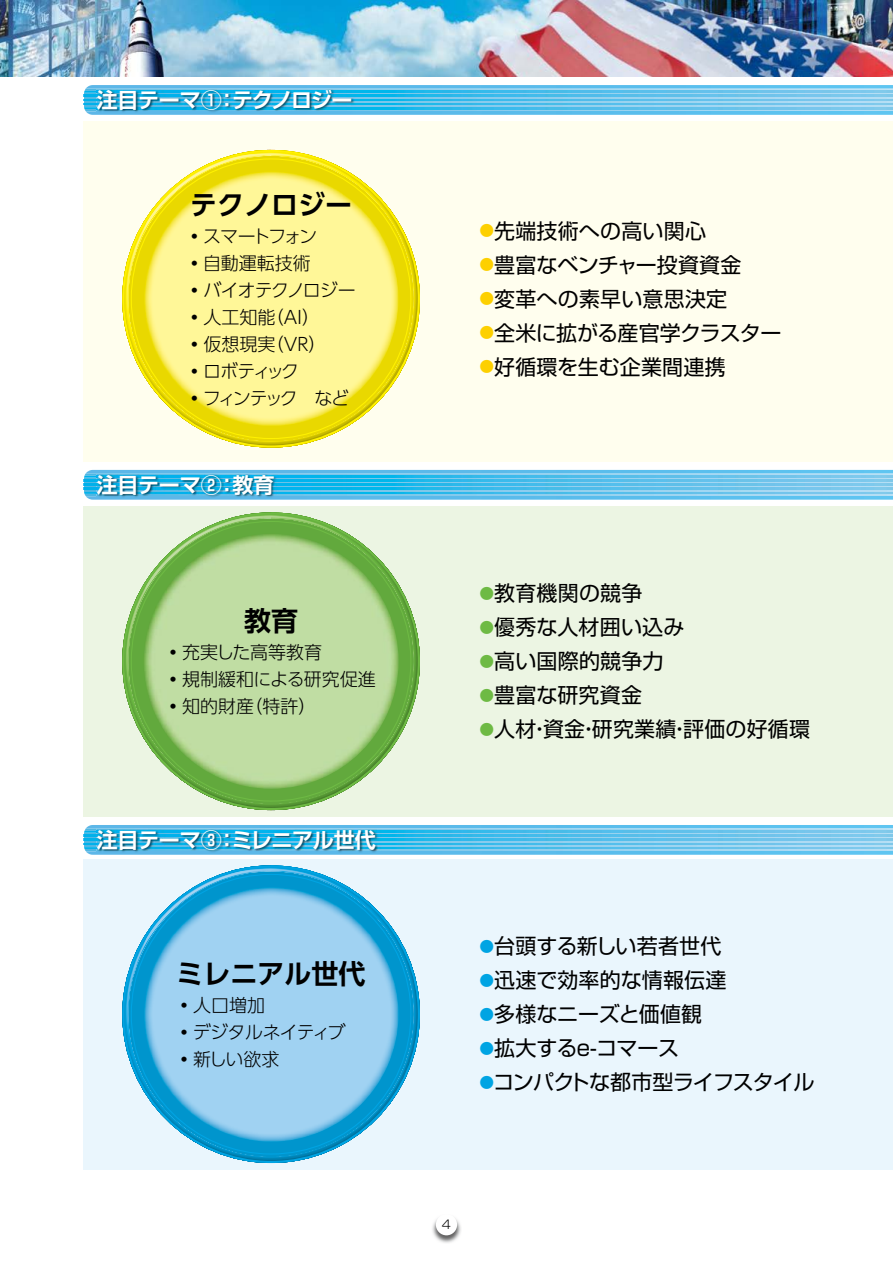
<style>
.page{position:relative;width:893px;height:1263px;background:#fff}
.page>*{position:absolute;margin:0;border:0;box-sizing:border-box;transform-origin:0 0}
.t1{font:700 27px "UD Shin Go Pro De";color:#000}
.t2{font:21px "Shin Go Pro";letter-spacing:.01em;color:#000}
.t3{font:700 21px "Shin Go Pro De";letter-spacing:-.01em;color:#fff}
.t4{font:21px "Shin Go Pro";letter-spacing:-.045em;color:#000}
.t5{font:21px "Shin Go Pro";letter-spacing:-.03em;color:#000}
.t6{font:21px "Shin Go Pro";letter-spacing:-.02em;color:#000}
.t7{font:300 18px/27px "UD Shin Go Pro";letter-spacing:-.055em;color:#000}
.t8{font:300 18px/27px "UD Shin Go Pro";color:#000}
.t9{font:300 18px/27px "UD Shin Go Pro";letter-spacing:-.03em;color:#000}
.t10{font:300 12px "Shin Go Pro";color:#000}
.s1{font-size:14.7px;color:#fdd000}
.s2{font-size:14.7px;color:#6eba44}
.s3{font-size:14.7px;color:#00a4e3}
</style>
<div class="page">
<div style="left:84px;top:121px;width:809px;height:340px;background:#fffeee"></div>
<div style="left:84px;top:506px;width:809px;height:310px;background:#ecf5e3"></div>
<div style="left:84px;top:859px;width:809px;height:310px;background:#eaf6fd"></div>
<svg style="left:84px;top:88px;width:809px;height:27px;background:#6fc4ed"></svg>
<img style="left:86px;top:85px;width:807px;height:3px">
<img style="left:97px;top:89px;width:796px;height:24px">
<img style="left:97px;top:91px;width:796px;height:2px">
<img style="left:97px;top:95px;width:796px;height:2px">
<img style="left:97px;top:99px;width:796px;height:2px">
<img style="left:97px;top:103px;width:796px;height:2px">
<img style="left:97px;top:107px;width:796px;height:2px">
<svg style="left:84px;top:473px;width:809px;height:27px;background:#77c8ed"></svg>
<img style="left:86px;top:470px;width:807px;height:3px">
<img style="left:97px;top:474px;width:796px;height:24px">
<img style="left:97px;top:476px;width:796px;height:2px">
<img style="left:97px;top:480px;width:796px;height:2px">
<img style="left:97px;top:484px;width:796px;height:2px">
<img style="left:97px;top:488px;width:796px;height:2px">
<img style="left:97px;top:492px;width:796px;height:2px">
<svg style="left:84px;top:828px;width:809px;height:27px;background:#66c2ec"></svg>
<img style="left:86px;top:825px;width:807px;height:3px">
<img style="left:97px;top:828px;width:796px;height:25px">
<img style="left:97px;top:831px;width:796px;height:2px">
<img style="left:97px;top:835px;width:796px;height:2px">
<img style="left:97px;top:839px;width:796px;height:2px">
<img style="left:97px;top:843px;width:796px;height:2px">
<img style="left:97px;top:847px;width:796px;height:2px">
<svg style="left:122px;top:150px;width:298px;height:298px"></svg>
<svg style="left:131px;top:158px;width:280px;height:281px;background:#faf180"></svg>
<svg style="left:122px;top:865px;width:298px;height:298px"></svg>
<svg style="left:131px;top:874px;width:280px;height:280px;background:#85c8eb"></svg>
<svg style="left:122px;top:512px;width:298px;height:298px"></svg>
<svg style="left:131px;top:521px;width:280px;height:280px;background:#b0d494"></svg>
<img style="left:432px;top:1218px;width:29px;height:25px">
<div style="left:436px;top:1214px;width:21px;height:21px;background:#fff;border-radius:50%"></div>
<img style="left:0;top:0;width:893px;height:76px">
<p class="t3" style="left:97px;top:83px;width:257px">注目テーマ①：テクノロジー</p>
<p class="t1" style="left:190px;top:182px;width:164px">テクノロジー</p>
<p class="t7" style="left:186px;top:222px;width:172px">・スマートフォン<br>・自動運転技術<br>・バイオテクノロジー・人工知能（AI）<br>・仮想現実（VR）<br>・ロボティック<br>・フィンテック　など</p>
<p class="t2" style="left:479px;top:213px;width:228px"><span class="s1">●</span>先端技術への高い関心</p>
<p class="t2" style="left:479px;top:247px;width:264px"><span class="s1">●</span>豊富なベンチャー投資資金</p>
<p class="t2" style="left:479px;top:281px;width:249px"><span class="s1">●</span>変革への素早い意思決定</p>
<p class="t5" style="left:479px;top:315px;width:304px"><span class="s1">●</span>全米に拡がる産官学クラスター</p>
<p class="t2" style="left:479px;top:349px;width:248px"><span class="s1">●</span>好循環を生む企業間連携</p>
<p class="t3" style="left:97px;top:467px;width:179px">注目テーマ②：教育</p>
<p class="t1" style="left:244px;top:599px;width:55px">教育</p>
<p class="t8" style="left:164px;top:638px;width:213px">・充実した高等教育<br>・規制緩和による研究促進・知的財産（特許）</p>
<p class="t3" style="left:97px;top:823px;width:281px">注目テーマ③：ミレニアル世代</p>
<p class="t1" style="left:177px;top:952px;width:191px">ミレニアル世代</p>
<p class="t9" style="left:175px;top:991px;width:172px">・人口増加<br>・デジタルネイティブ・新しい欲求</p>
<p class="t2" style="left:479px;top:576px;width:164px"><span class="s2">●</span>教育機関の競争</p>
<p class="t2" style="left:479px;top:610px;width:207px"><span class="s2">●</span>優秀な人材囲い込み</p>
<p class="t2" style="left:479px;top:644px;width:186px"><span class="s2">●</span>高い国際的競争力</p>
<p class="t2" style="left:479px;top:678px;width:164px"><span class="s2">●</span>豊富な研究資金</p>
<p class="t2" style="left:479px;top:712px;width:332px"><span class="s2">●</span>人材・資金・研究業績・評価の好循環</p>
<p class="t2" style="left:479px;top:929px;width:243px"><span class="s3">●</span>台頭する新しい若者世代</p>
<p class="t2" style="left:479px;top:963px;width:249px"><span class="s3">●</span>迅速で効率的な情報伝達</p>
<p class="t2" style="left:479px;top:997px;width:224px"><span class="s3">●</span>多様なニーズと価値観</p>
<p class="t6" style="left:479px;top:1031px;width:201px"><span class="s3">●</span>拡大するe-コマース</p>
<p class="t4" style="left:479px;top:1065px;width:337px"><span class="s3">●</span>コンパクトな都市型ライフスタイル</p>
<p class="t10" style="left:442px;top:1215px;width:11px">4</p>
</div>
